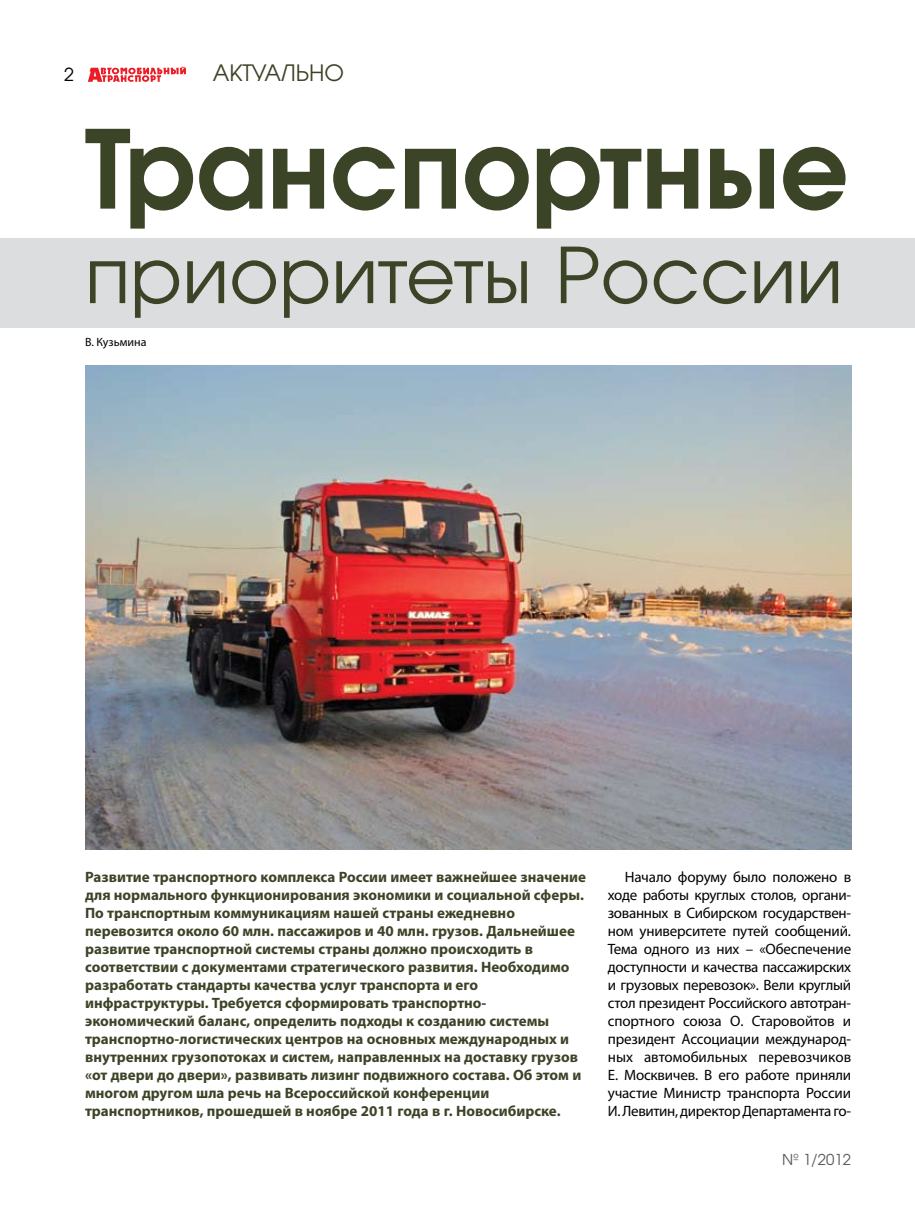
<style>
.page{position:relative;width:915px;height:1212px;background:#fff}
.page>*{position:absolute;margin:0;border:0;box-sizing:border-box;transform-origin:0 0}
.t1{font:700 108px "AG Avalanche C";color:#3c4427}
.t2{font:76.5px "AG Avalanche C";color:#3c4427}
.t3{font:22.5px "AG Avalanche C";color:#3c4427}
.t4{font:18px "AG Avalanche C";color:#000}
.t5{font:700 15px/18px "Myriad Pro";color:#3c4427}
.t6{font:15px/18px "Myriad Pro";letter-spacing:-.02em;color:#000;text-align:justify}
.t7{font:15px "AG Avalanche C";color:#58595b}
.t8{font:12px "Myriad Pro";color:#000}
</style>
<div class="page">
<svg style="left:88px;top:66px;width:98px;height:16px"></svg>
<div style="left:0;top:238px;width:914px;height:89px;background:#dcddde"></div>
<img style="left:85px;top:366px;width:765px;height:483px">
<p class="t4" style="left:64px;top:63px;width:11px">2</p>
<h3 class="t3" style="left:213px;top:59px;width:133px">АКТУАЛЬНО</h3>
<h1 class="t1" style="left:85px;top:98px;width:765px">Транспортные</h1>
<h2 class="t2" style="left:85px;top:228px;width:759px">приоритеты России</h2>
<p class="t8" style="left:85px;top:335px;width:63px">В. Кузьмина</p>
<p class="t5" style="left:85px;top:867px;width:502px">Развитие транспортного комплекса России имеет важнейшее значение для нормального функционирования экономики и социальной сферы.<br>По транспортным коммуникациям нашей страны ежедневно перевозится около 60 млн. пассажиров и 40 млн. грузов. Дальнейшее развитие транспортной системы страны должно происходить в соответствии с документами стратегического развития. Необходимо разработать стандарты качества услуг транспорта и его инфраструктуры. Требуется сформировать транспортно&shy;экономический баланс, определить подходы к созданию системы транспортно-логистических центров на основных международных и внутренних грузопотоках и систем, направленных на доставку грузов «от двери до двери», развивать лизинг подвижного состава. Об этом и многом другом шла речь на Всероссийской конференции транспортников, прошедшей в ноябре 2011 года в г. Новосибирске.</p>
<p class="t6" style="left:607px;top:868px;width:245px;text-indent:17px">Начало форуму было положено в ходе работы круглых столов, органи&shy;зованных в Сибирском государствен&shy;ном университете путей сообщений.<br>Тема одного из них – «Обеспечение доступности и качества пассажирских и грузовых перевозок». Вели круглый стол президент Российского автотран&shy;спортного союза О. Старовойтов и президент Ассоциации международ&shy;ных автомобильных перевозчиков Е. Москвичев. В его работе приняли участие Министр транспорта России И. Левитин, директор Департамента го-</p>
<p class="t7" style="left:781px;top:1150px;width:70px">№ 1/2012</p>
</div>
